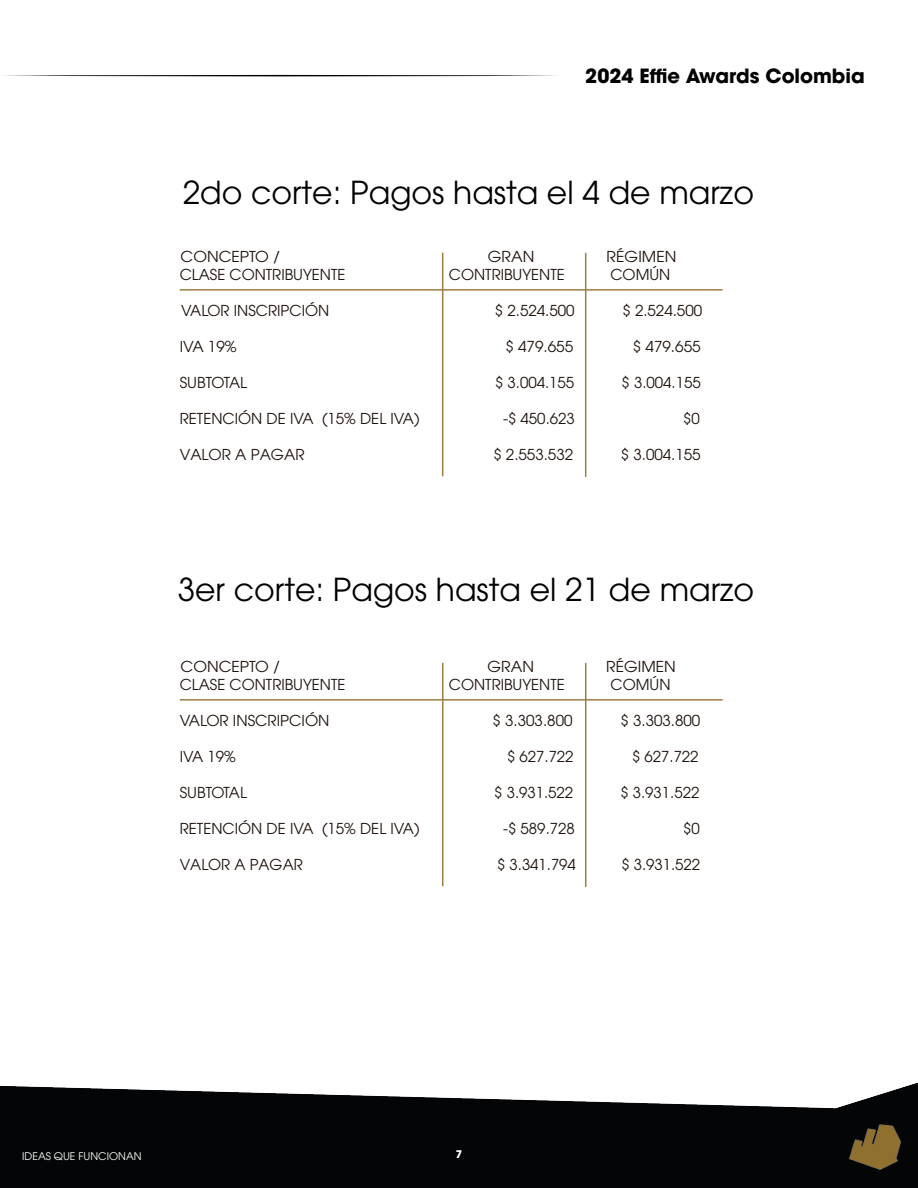
<style>
.page{position:relative;width:918px;height:1188px;background:#fff}
.page>*{position:absolute;margin:0;border:0;box-sizing:border-box;transform-origin:0 0}
.t1{font:31.5px "ITC Avant Garde Std";color:#000}
.t2{font:700 19.5px "ITC Avant Garde Std";color:#000}
.t3{font:15px "ITC Avant Garde Std";color:#1f140f}
.t4{font:15px "ITC Avant Garde Std";color:#1f140f;scale:1.05 1}
.t5{font:10.5px "ITC Avant Garde Std";color:#fff}
.t6{font:700 10.5px "ITC Avant Garde Std";color:#fff}
</style>
<div class="page">
<hr style="left:442px;top:253px;width:1px;height:223px;background:#9b7d46">
<hr style="left:585px;top:253px;width:1px;height:224px;background:#9b7d46">
<hr style="left:180px;top:289px;width:543px;height:2px;background:#9b7d46">
<hr style="left:442px;top:663px;width:1px;height:223px;background:#9b7d46">
<hr style="left:585px;top:663px;width:1px;height:224px;background:#9b7d46">
<hr style="left:180px;top:699px;width:543px;height:2px;background:#9b7d46">
<img style="left:0;top:1082px;width:918px;height:106px">
<img style="left:847px;top:1117px;width:57px;height:59px">
<svg style="left:4px;top:75px;width:552px;height:1px"></svg>
<h2 class="t2" style="left:585px;top:63px;width:281px">2024 Effie Awards Colombia</h2>
<h1 class="t1" style="left:183px;top:173px;width:573px">2do corte: Pagos hasta el 4 de marzo</h1>
<p class="t4" style="left:181px;top:247px;width:96px">CONCEPTO /</p>
<p class="t4" style="left:488px;top:247px;width:46px">GRAN</p>
<p class="t4" style="left:607px;top:247px;width:68px">RÉGIMEN</p>
<p class="t3" style="left:180px;top:265px;width:167px">CLASE CONTRIBUYENTE</p>
<p class="t3" style="left:449px;top:265px;width:117px">CONTRIBUYENTE</p>
<p class="t3" style="left:610px;top:265px;width:61px">COMÚN</p>
<p class="t3" style="left:181px;top:301px;width:150px">VALOR INSCRIPCIÓN</p>
<p class="t3" style="left:495px;top:301px;width:81px">$ 2.524.500</p>
<p class="t3" style="left:622px;top:301px;width:81px">$ 2.524.500</p>
<p class="t3" style="left:180px;top:337px;width:59px">IVA 19%</p>
<p class="t3" style="left:505px;top:337px;width:69px">$ 479.655</p>
<p class="t3" style="left:633px;top:337px;width:69px">$ 479.655</p>
<p class="t3" style="left:180px;top:373px;width:69px">SUBTOTAL</p>
<p class="t3" style="left:495px;top:373px;width:81px">$ 3.004.155</p>
<p class="t3" style="left:622px;top:373px;width:81px">$ 3.004.155</p>
<p class="t3" style="left:180px;top:409px;width:241px">RETENCIÓN DE IVA (15% DEL IVA)</p>
<p class="t3" style="left:503px;top:409px;width:73px">-$ 450.623</p>
<p class="t3" style="left:683px;top:409px;width:18px">$0</p>
<p class="t3" style="left:180px;top:445px;width:126px">VALOR A PAGAR</p>
<p class="t3" style="left:493px;top:445px;width:81px">$ 2.553.532</p>
<p class="t3" style="left:621px;top:445px;width:81px">$ 3.004.155</p>
<h1 class="t1" style="left:178px;top:570px;width:578px">3er corte: Pagos hasta el 21 de marzo</h1>
<p class="t4" style="left:181px;top:657px;width:96px">CONCEPTO /</p>
<p class="t4" style="left:488px;top:657px;width:46px">GRAN</p>
<p class="t4" style="left:606px;top:657px;width:68px">RÉGIMEN</p>
<p class="t3" style="left:180px;top:675px;width:167px">CLASE CONTRIBUYENTE</p>
<p class="t3" style="left:449px;top:675px;width:117px">CONTRIBUYENTE</p>
<p class="t3" style="left:611px;top:675px;width:61px">COMÚN</p>
<p class="t3" style="left:180px;top:711px;width:151px">VALOR INSCRIPCIÓN</p>
<p class="t3" style="left:493px;top:711px;width:81px">$ 3.303.800</p>
<p class="t3" style="left:620px;top:711px;width:81px">$ 3.303.800</p>
<p class="t3" style="left:180px;top:747px;width:57px">IVA 19%</p>
<p class="t3" style="left:507px;top:747px;width:68px">$ 627.722</p>
<p class="t3" style="left:632px;top:747px;width:68px">$ 627.722</p>
<p class="t3" style="left:180px;top:783px;width:69px">SUBTOTAL</p>
<p class="t3" style="left:494px;top:783px;width:80px">$ 3.931.522</p>
<p class="t3" style="left:620px;top:783px;width:80px">$ 3.931.522</p>
<p class="t3" style="left:180px;top:819px;width:241px">RETENCIÓN DE IVA (15% DEL IVA)</p>
<p class="t3" style="left:503px;top:819px;width:73px">-$ 589.728</p>
<p class="t3" style="left:683px;top:819px;width:18px">$0</p>
<p class="t3" style="left:180px;top:855px;width:125px">VALOR A PAGAR</p>
<p class="t3" style="left:497px;top:855px;width:80px">$ 3.341.794</p>
<p class="t3" style="left:621px;top:855px;width:80px">$ 3.931.522</p>
<p class="t5" style="left:22px;top:1150px;width:121px">IDEAS QUE FUNCIONAN</p>
<p class="t6" style="left:456px;top:1148px;width:8px">17</p>
</div>
